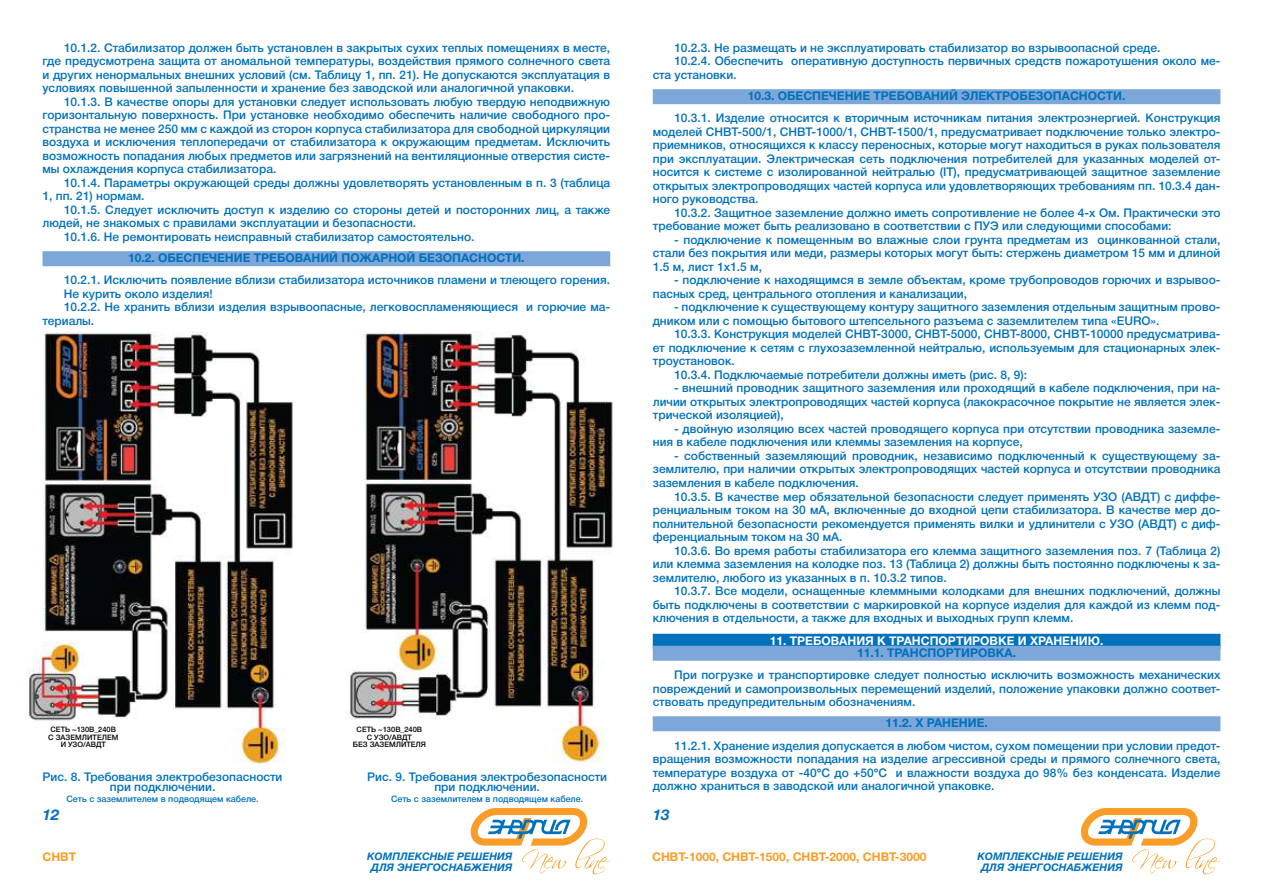
<style>
.page{position:relative;width:1263px;height:893px;background:#fff}
.page>*{position:absolute;margin:0;border:0;box-sizing:border-box;transform-origin:0 0}
.t1{font:italic 700 15px "Helvetica New C";color:#0071bc}
.t2{font:500 12px/13.5px "Helvetica New C";color:#0071bc;text-align:justify}
.t3{font:700 12px "Helvetica New C";color:#0071bc}
.t4{font:700 12px "Helvetica New C";color:#f99d28}
.t5{font:700 12px "Helvetica New C";color:#fff}
.t6{font:italic 700 10.5px/10.5px "Helvetica New C";color:#0071bc;text-align:center}
.t7{font:500 9px "Helvetica New C";color:#0071bc}
.t8{font:500 7.5px/7.5px "Helvetica New C";color:#000;text-align:center}
</style>
<div class="page">
<svg style="left:470px;top:808px;width:140px;height:66px"></svg>
<svg style="left:1080px;top:808px;width:140px;height:66px"></svg>
<div style="left:43px;top:251px;width:567px;height:15px;background:#7da7d8"></div>
<img style="left:26px;top:331px;width:268px;height:433px">
<img style="left:346px;top:331px;width:267px;height:432px">
<div style="left:653px;top:89px;width:567px;height:15px;background:#7da7d8"></div>
<div style="left:653px;top:634px;width:567px;height:15px;background:#0071bc"></div>
<div style="left:653px;top:646px;width:567px;height:15px;background:#7da7d8"></div>
<div style="left:653px;top:716px;width:567px;height:15px;background:#7da7d8"></div>
<p class="t2" style="left:43px;top:41px;width:569px;text-indent:21px">10.1.2. Стабилизатор должен быть установлен в закрытых сухих теплых помещениях в месте, где предусмотрена защита от аномальной температуры, воздействия прямого солнечного света и других ненормальных внешних условий (см. Таблицу 1, пп. 21). Не допускаются эксплуатация в условиях повышенной запыленности и хранение без заводской или аналогичной упаковки.</p>
<p class="t2" style="left:42px;top:95px;width:569px;text-indent:21px">10.1.3. В качестве опоры для установки следует использовать любую твердую неподвижную горизонтальную поверхность. При установке необходимо обеспечить наличие свободного про&shy;странства не менее 250 мм с каждой из сторон корпуса стабилизатора для свободной циркуляции воздуха и исключения теплопередачи от стабилизатора к окружающим предметам. Исключить возможность попадания любых предметов или загрязнений на вентиляционные отверстия систе&shy;мы охлаждения корпуса стабилизатора.</p>
<p class="t2" style="left:42px;top:176px;width:569px;text-indent:21px">10.1.4. Параметры окружающей среды должны удовлетворять установленным в п. 3 (таблица<br>1, пп. 21) нормам.</p>
<p class="t2" style="left:64px;top:203px;width:548px">10.1.5. Следует исключить доступ к изделию со стороны детей и посторонних лиц, а также</p>
<p class="t2" style="left:42px;top:217px;width:375px">людей, не знакомых с правилами эксплуатации и безопасности.</p>
<p class="t2" style="left:64px;top:230px;width:412px">10.1.6. Не ремонтировать неисправный стабилизатор самостоятельно.</p>
<p class="t3" style="left:128px;top:251px;width:57px">10.2. Обеспе</p>
<p class="t3" style="left:209px;top:251px;width:18px">чение</p>
<p class="t3" style="left:254px;top:251px;width:9px">тре</p>
<p class="t3" style="left:277px;top:251px;width:18px">бовани</p>
<p class="t3" style="left:329px;top:251px;width:23px">й пожарно</p>
<p class="t3" style="left:407px;top:251px;width:46px">й безопасности</p>
<p class="t3" style="left:521px;top:251px;width:5px">.</p>
<p class="t2" style="left:64px;top:274px;width:548px">10.2.1. Исключить появление вблизи стабилизатора источников пламени и тлеющего горения.</p>
<p class="t2" style="left:64px;top:287px;width:151px">Не курить около изделия!</p>
<p class="t2" style="left:64px;top:301px;width:548px">10.2.2. Не хранить вблизи изделия взрывоопасные, легковоспламеняющиеся и горючие ма-</p>
<p class="t2" style="left:42px;top:314px;width:53px">териалы.</p>
<p class="t8" style="left:48px;top:726px;width:72px">СЕТЬ ~130В_240В<br>С ЗАЗЕМЛИТЕЛЕМ<br>И УЗО/АВДТ</p>
<p class="t8" style="left:353px;top:726px;width:75px">СЕТЬ ~130В_240В<br>С УЗО/АВДТ<br>БЕЗ ЗАЗЕМЛИТЕЛЯ</p>
<p class="t2" style="left:43px;top:771px;width:241px;line-height:10.5px;text-align:center">Рис. 8. Требования электробезопасности при подключении.</p>
<p class="t7" style="left:66px;top:794px;width:194px">Сеть с заземлителем в подводящем кабеле.</p>
<p class="t2" style="left:367px;top:771px;width:241px;line-height:10.5px;text-align:center">Рис. 9. Требования электробезопасности при подключении.</p>
<p class="t7" style="left:391px;top:794px;width:194px">Сеть с заземлителем в подводящем кабеле.</p>
<p class="t2" style="left:674px;top:41px;width:488px">10.2.3. Не размещать и не эксплуатировать стабилизатор во взрывоопасной среде.</p>
<p class="t2" style="left:674px;top:55px;width:548px">10.2.4. Обеспечить оперативную доступность первичных средств пожаротушения около ме-</p>
<p class="t2" style="left:653px;top:68px;width:85px">ста установки.</p>
<p class="t3" style="left:748px;top:89px;width:57px">10.3. Обеспе</p>
<p class="t3" style="left:829px;top:89px;width:18px">чение</p>
<p class="t3" style="left:874px;top:89px;width:9px">тре</p>
<p class="t3" style="left:897px;top:89px;width:18px">бовани</p>
<p class="t3" style="left:949px;top:89px;width:55px">й электро</p>
<p class="t3" style="left:1019px;top:89px;width:34px">безопасности</p>
<p class="t3" style="left:1122px;top:89px;width:5px">.</p>
<p class="t2" style="left:653px;top:112px;width:569px;text-indent:21px">10.3.1. Изделие относится к вторичным источникам питания электроэнергией. Конструкция моделей СНВТ-500/1, СНВТ-1000/1, СНВТ-1500/1, предусматривает подключение только электро&shy;приемников, относящихся к классу переносных, которые могут находиться в руках пользователя при эксплуатации. Электрическая сеть подключения потребителей для указанных моделей от&shy;носится к системе с изолированной нейтралью (IT), предусматривающей защитное заземление открытых электропроводящих частей корпуса или удовлетворяющих требованиям пп. 10.3.4 дан&shy;ного руководства.</p>
<p class="t2" style="left:653px;top:206px;width:569px;text-indent:21px">10.3.2. Защитное заземление должно иметь сопротивление не более 4-х Ом. Практически это требование может быть реализовано в соответствии с ПУЭ или следующими способами:</p>
<p class="t2" style="left:653px;top:233px;width:569px;text-indent:21px">- подключение к помещенным во влажные слои грунта предметам из оцинкованной стали, стали без покрытия или меди, размеры которых могут быть: стержень диаметром 15 мм и длиной 1.5 м, лист 1х1.5 м,</p>
<p class="t2" style="left:653px;top:274px;width:569px;text-indent:21px">- подключение к находящимся в земле объектам, кроме трубопроводов горючих и взрывоо&shy;пасных сред, центрального отопления и канализации,</p>
<p class="t2" style="left:653px;top:301px;width:569px;text-indent:21px">- подключение к существующему контуру защитного заземления отдельным защитным прово&shy;дником или с помощью бытового штепсельного разъема с заземлителем типа «EURO».</p>
<p class="t2" style="left:674px;top:328px;width:548px">10.3.3. Конструкция моделей СНВТ-3000, СНВТ-5000, СНВТ-8000, СНВТ-10000 предусматрива-</p>
<p class="t2" style="left:653px;top:341px;width:569px">ет подключение к сетям с глухозаземленной нейтралью, используемым для стационарных элек-</p>
<p class="t2" style="left:653px;top:355px;width:84px">троустановок.</p>
<p class="t2" style="left:674px;top:368px;width:355px">10.3.4. Подключаемые потребители должны иметь (рис. 8, 9):</p>
<p class="t2" style="left:653px;top:382px;width:569px;text-indent:21px">- внешний проводник защитного заземления или проходящий в кабеле подключения, при на&shy;личии открытых электропроводящих частей корпуса (лакокрасочное покрытие не является элек&shy;трической изоляцией),</p>
<p class="t2" style="left:653px;top:422px;width:569px;text-indent:21px">- двойную изоляцию всех частей проводящего корпуса при отсутствии проводника заземле&shy;ния в кабеле подключения или клеммы заземления на корпусе,</p>
<p class="t2" style="left:653px;top:449px;width:569px;text-indent:21px">- собственный заземляющий проводник, независимо подключенный к существующему за&shy;землителю, при наличии открытых электропроводящих частей корпуса и отсутствии проводника заземления в кабеле подключения.</p>
<p class="t2" style="left:653px;top:490px;width:569px;text-indent:21px">10.3.5. В качестве мер обязательной безопасности следует применять УЗО (АВДТ) с диффе&shy;ренциальным током на 30 мА, включенные до входной цепи стабилизатора. В качестве мер до&shy;полнительной безопасности рекомендуется применять вилки и удлинители с УЗО (АВДТ) с диф&shy;ференциальным током на 30 мА.</p>
<p class="t2" style="left:653px;top:544px;width:569px;text-indent:21px">10.3.6. Во время работы стабилизатора его клемма защитного заземления поз. 7 (Таблица 2) или клемма заземления на колодке поз. 13 (Таблица 2) должны быть постоянно подключены к за&shy;землителю, любого из указанных в п. 10.3.2 типов.</p>
<p class="t2" style="left:653px;top:584px;width:569px;text-indent:21px">10.3.7. Все модели, оснащенные клеммными колодками для внешних подключений, должны быть подключены в соответствии с маркировкой на корпусе изделия для каждой из клемм под&shy;ключения в отдельности, а также для входных и выходных групп клемм.</p>
<p class="t5" style="left:770px;top:634px;width:62px">11. Требовани</p>
<p class="t5" style="left:865px;top:634px;width:34px">я к транспортиров</p>
<p class="t5" style="left:998px;top:634px;width:50px">ке и хранени</p>
<p class="t5" style="left:1088px;top:634px;width:17px">ю.</p>
<p class="t3" style="left:857px;top:646px;width:47px">11.1. Транспортиров</p>
<p class="t3" style="left:996px;top:646px;width:22px">ка.</p>
<p class="t2" style="left:653px;top:668px;width:569px;text-indent:21px">При погрузке и транспортировке следует полностью исключить возможность механических повреждений и самопроизвольных перемещений изделий, положение упаковки должно соответ&shy;ствовать предупредительным обозначениям.</p>
<p class="t3" style="left:885px;top:716px;width:51px">11.2. Х ранение</p>
<p class="t3" style="left:984px;top:716px;width:5px">.</p>
<p class="t2" style="left:653px;top:739px;width:569px;text-indent:21px">11.2.1. Хранение изделия допускается в любом чистом, сухом помещении при условии предот&shy;вращения возможности попадания на изделие агрессивной среды и прямого солнечного света, температуре воздуха от -40°С до +50°С и влажности воздуха до 98% без конденсата. Изделие должно храниться в заводской или аналогичной упаковке.</p>
<p class="t1" style="left:653px;top:806px;width:18px">13</p>
<p class="t1" style="left:43px;top:806px;width:18px">12</p>
<p class="t4" style="left:43px;top:850px;width:35px">СНВТ</p>
<p class="t6" style="left:977px;top:851px;width:147px">КОМПЛЕКСНЫЕ РЕШЕНИЯ<br>ДЛЯ ЭНЕРГОСНАБЖЕНИЯ</p>
<p class="t6" style="left:367px;top:851px;width:147px">КОМПЛЕКСНЫЕ РЕШЕНИЯ<br>ДЛЯ ЭНЕРГОСНАБЖЕНИЯ</p>
<p class="t4" style="left:652px;top:850px;width:276px">СНВТ-1000, СНВТ-1500, СНВТ-2000, СНВТ-3000</p>
</div>
